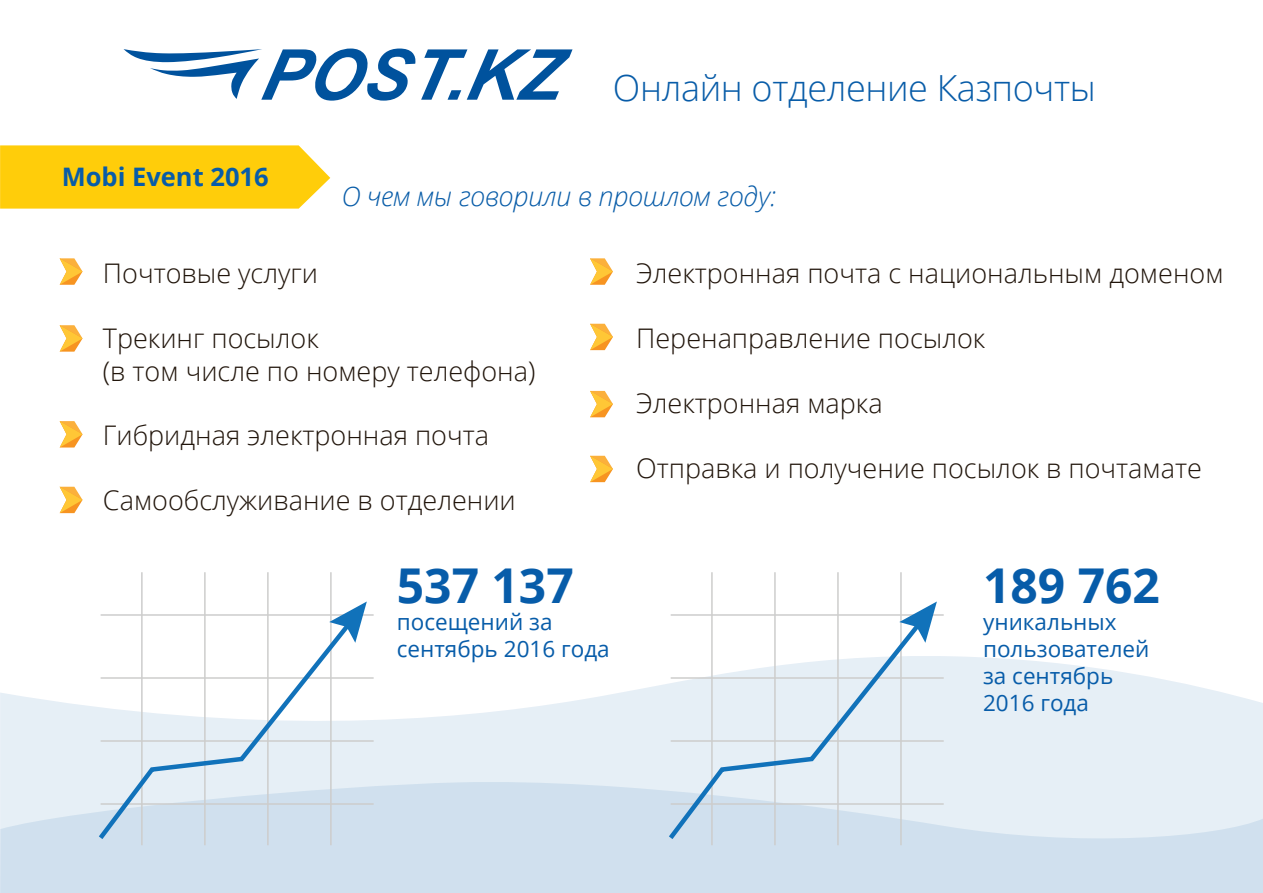
<style>
.page{position:relative;width:1263px;height:893px;background:#fff}
.page>*{position:absolute;margin:0;border:0;box-sizing:border-box;transform-origin:0 0}
.t1{font:700 48px "Open Sans";color:#075ca9}
.t2{font:300 36px "Open Sans";letter-spacing:-.01em;color:#085ca8}
.t3{font:300 27px/32.4px "Open Sans";color:#21150b}
.t4{font:italic 300 27px "Open Sans";letter-spacing:-.01em;color:#085ca8}
.t5{font:700 25.5px "Open Sans";color:#085ca8}
.t6{font:22.5px/27px "Open Sans";color:#075ca9}
</style>
<div class="page">
<svg style="left:0;top:145px;width:330px;height:64px;background:#ffcf17"></svg>
<svg style="left:124px;top:49px;width:448px;height:52px"></svg>
<svg style="left:0;top:656px;width:1263px;height:126px;fill:#e6eff6"></svg>
<svg style="left:0;top:782px;width:1263px;height:111px;background:#d4e3ef"></svg>
<svg style="left:60px;top:258px;width:23px;height:27px"></svg>
<svg style="left:60px;top:325px;width:23px;height:27px"></svg>
<svg style="left:60px;top:421px;width:23px;height:26px"></svg>
<svg style="left:60px;top:487px;width:23px;height:26px"></svg>
<svg style="left:590px;top:258px;width:23px;height:27px"></svg>
<svg style="left:590px;top:324px;width:23px;height:26px"></svg>
<svg style="left:590px;top:391px;width:23px;height:26px"></svg>
<svg style="left:590px;top:456px;width:23px;height:26px"></svg>
<hr style="left:141px;top:572px;width:2px;height:273px;background:#cdcdcc">
<hr style="left:204px;top:572px;width:2px;height:273px;background:#cdcdcc">
<hr style="left:267px;top:572px;width:2px;height:273px;background:#cdcdcc">
<hr style="left:330px;top:572px;width:2px;height:273px;background:#cdcdcc">
<hr style="left:101px;top:614px;width:273px;height:2px;background:#cdcdcc">
<hr style="left:101px;top:677px;width:273px;height:2px;background:#cdcdcc">
<hr style="left:101px;top:740px;width:273px;height:2px;background:#cdcdcc">
<hr style="left:101px;top:803px;width:273px;height:2px;background:#cdcdcc">
<svg style="left:94px;top:616px;width:262px;height:228px"></svg>
<svg style="left:329px;top:601px;width:38px;height:42px"></svg>
<hr style="left:711px;top:572px;width:2px;height:273px;background:#cdcdcc">
<hr style="left:774px;top:572px;width:2px;height:273px;background:#cdcdcc">
<hr style="left:837px;top:572px;width:2px;height:273px;background:#cdcdcc">
<hr style="left:900px;top:572px;width:2px;height:273px;background:#cdcdcc">
<hr style="left:671px;top:614px;width:273px;height:2px;background:#cdcdcc">
<hr style="left:671px;top:677px;width:273px;height:2px;background:#cdcdcc">
<hr style="left:671px;top:740px;width:273px;height:2px;background:#cdcdcc">
<hr style="left:671px;top:803px;width:273px;height:2px;background:#cdcdcc">
<svg style="left:664px;top:616px;width:262px;height:228px"></svg>
<svg style="left:899px;top:601px;width:38px;height:42px"></svg>
<p class="t5" style="left:62px;top:159px;width:208px">Mobi Event 2016</p>
<h2 class="t2" style="left:613px;top:63px;width:484px">Онлайн отделение Казпочты</h2>
<p class="t4" style="left:341px;top:177px;width:436px">О чем мы говорили в прошлом году:</p>
<p class="t3" style="left:103px;top:257px;width:217px">Почтовые услуги</p>
<p class="t3" style="left:103px;top:321px;width:434px">Трекинг посылок<br>(в том числе по номеру телефона)</p>
<p class="t3" style="left:103px;top:419px;width:388px">Гибридная электронная почта</p>
<p class="t3" style="left:103px;top:483px;width:414px">Самообслуживание в отделении</p>
<h1 class="t1" style="left:397px;top:552px;width:178px">537 137</h1>
<p class="t6" style="left:397px;top:608px;width:214px">посещений за сентябрь 2016 года</p>
<p class="t3" style="left:636px;top:257px;width:589px">Электронная почта с национальным доменом</p>
<p class="t3" style="left:636px;top:321px;width:351px">Перенаправление посылок</p>
<p class="t3" style="left:636px;top:386px;width:248px">Электронная марка</p>
<p class="t3" style="left:636px;top:451px;width:567px">Отправка и получение посылок в почтамате</p>
<h1 class="t1" style="left:983px;top:552px;width:178px">189 762</h1>
<p class="t6" style="left:983px;top:608px;width:168px">уникальных пользователей за сентябрь<br>2016 года</p>
</div>
